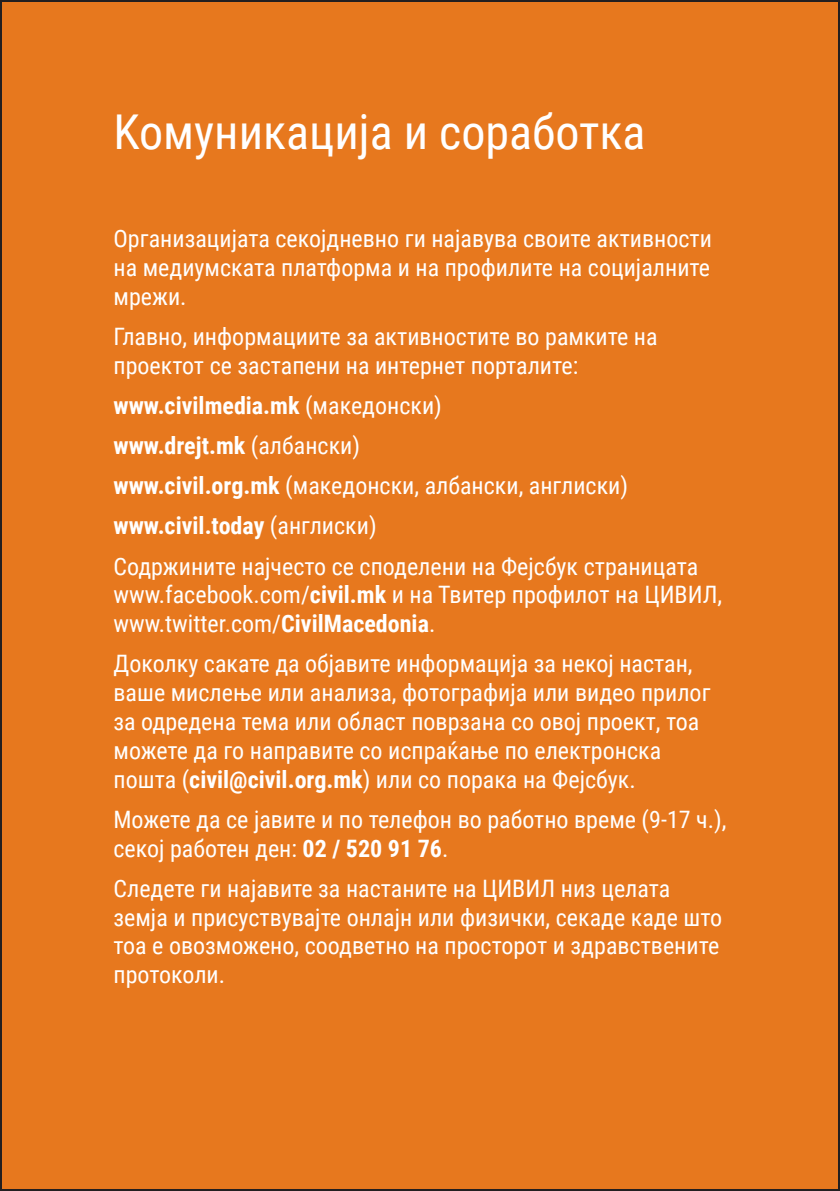
<style>
.page{position:relative;width:840px;height:1191px;background:#fff}
.page>*{position:absolute;margin:0;border:0;box-sizing:border-box;transform-origin:0 0}
.t1{font:48px "Roboto Condensed";color:#fff}
.t2{font:24px/28.8px "Roboto Condensed";color:#fff}
.t3{font:700 24px "Roboto Condensed";color:#fff}
.s1{font-weight:400}
.s2{font-weight:700}
</style>
<div class="page">
<div style="left:1px;top:1px;width:837px;height:1189px;background:#e7781e"></div>
<p class="t1" style="left:113px;top:99px;width:533px">Kомуникација и соработка</p>
<p class="t2" style="left:113px;top:223px;width:599px;text-align:justify">Организацијата секојдневно ги најавува своите активности на медиумската платформа и на профилите на социјалните мрежи.</p>
<p class="t2" style="left:113px;top:321px;width:545px">Главно, информациите за активностите во рамките на проектот се застапени на интернет порталите:</p>
<p class="t3" style="left:113px;top:388px;width:330px">www.civilmedia.mk <span class="s1">(македонски)</span></p>
<p class="t3" style="left:113px;top:429px;width:248px">www.drejt.mk <span class="s1">(албански)</span></p>
<p class="t2" style="left:113px;top:470px;width:516px"><span class="s2">www.civil.org.mk</span> (македонски, албански, англиски)</p>
<p class="t3" style="left:113px;top:509px;width:264px">www.civil.today <span class="s1">(англиски)</span></p>
<p class="t2" style="left:113px;top:551px;width:610px">Содржините најчесто се споделени на Фејсбук страницата www.facebook.com/<span class="s2">civil.mk</span> и на Твитер профилот на ЦИВИЛ, www.twitter.com/<span class="s2">CivilMacedonia</span>.</p>
<p class="t2" style="left:113px;top:648px;width:598px">Доколку сакате да објавите информација за некој настан, ваше мислење или анализа, фотографија или видео прилог за одредена тема или област поврзана со овој проект, тоа можете да го направите со испраќање по електронска пошта (<span class="s2">civil@civil.org.mk</span>) или со порака на Фејсбук.</p>
<p class="t2" style="left:113px;top:804px;width:614px">Можете да се јавите и по телефон во работно време (9-17 ч.), секој работен ден: <span class="s2">02 / 520 91 76</span>.</p>
<p class="t2" style="left:113px;top:873px;width:610px">Следете ги најавите за настаните на ЦИВИЛ низ целата земја и присуствувајте онлајн или физички, секаде каде што тоа е овозможено, соодветно на просторот и здравствените протоколи.</p>
</div>
